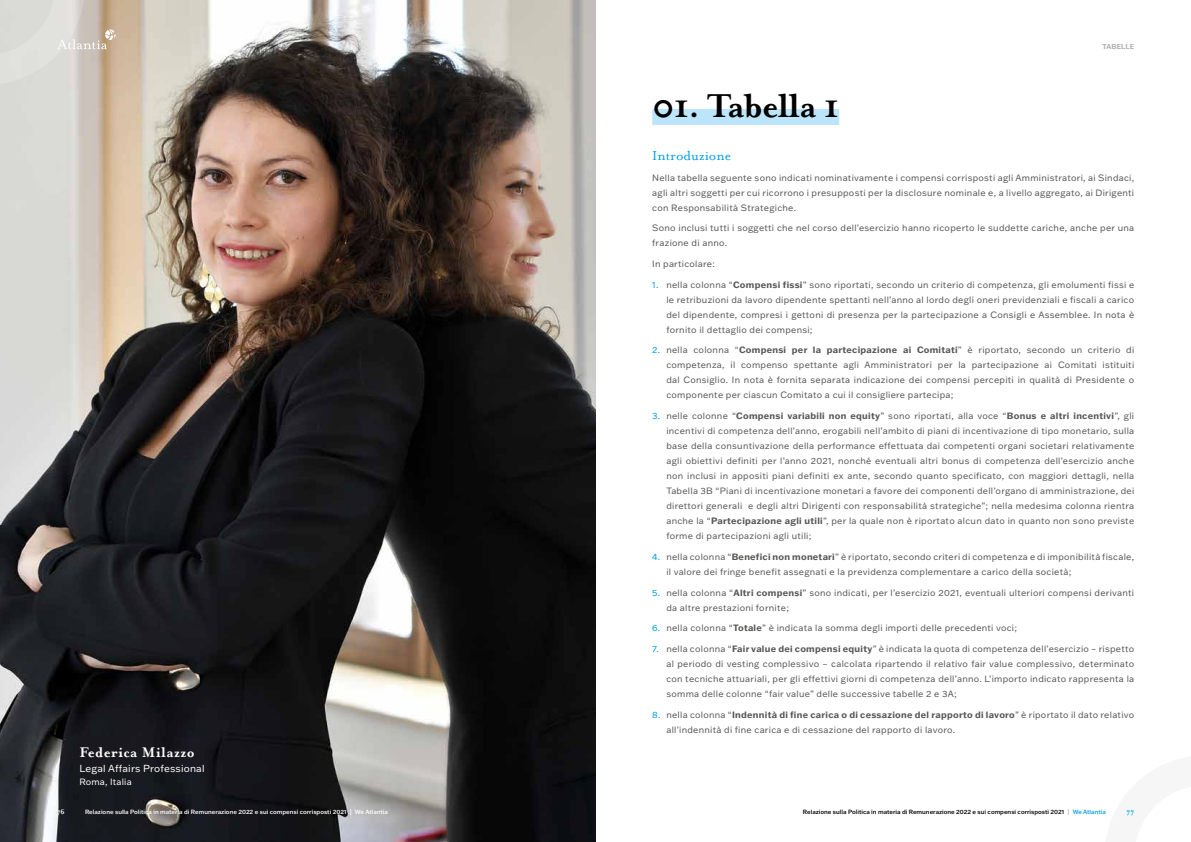
<style>
.page{position:relative;width:1191px;height:842px;background:#fff}
.page>*{position:absolute;margin:0;border:0;box-sizing:border-box;transform-origin:0 0}
.t1{font:700 38px "Mrs Eaves OT";letter-spacing:-.02em;color:#000}
.t2{font:700 16px "Mrs Eaves OT";letter-spacing:.02em;color:#fff}
.t3{font:15px "Mrs Eaves OT";color:#009fe3}
.t4{font:10px "Franklin Gothic ATF";letter-spacing:.02em;color:#fff}
.t5{font:9px/15px "Franklin Gothic ATF";letter-spacing:.03em;color:#575756;text-align:justify}
.t6{font:9px "Franklin Gothic ATF";letter-spacing:.02em;color:#fff}
.t7{font:700 8px "Mrs Eaves OT";color:#009fe3}
.t8{font:700 8px "Mrs Eaves OT";color:#fff}
.t9{font:700 7px "Franklin Gothic ATF";letter-spacing:.02em;color:#b3b2b2}
.t10{font:500 6px "Franklin Gothic ATF";color:#000}
.t11{font:500 6px "Franklin Gothic ATF";color:#fff}
.s1{color:#009fe3}
.s2{font-weight:700}
.s3{color:#b3b2b2}
</style>
<div class="page">
<div style="left:652px;top:109px;width:187px;height:16px;background:#bce4fa"></div>
<img style="left:0;top:0;width:595px;height:842px">
<svg style="left:0;top:0;width:116px;height:85px;background:#d6d0c8"></svg>
<h2 class="t2" style="left:79px;top:743px;width:117px">Federica Milazzo</h2>
<p class="t4" style="left:79px;top:761px;width:127px">Legal Affairs Professional</p>
<p class="t6" style="left:79px;top:776px;width:54px">Roma, Italia</p>
<p class="t8" style="left:57px;top:807px;width:10px">76</p>
<p class="t11" style="left:85px;top:807px;width:304px">Relazione sulla Politica in materia di Remunerazione 2022 e sui compensi corrisposti 2021 | We Atlantia</p>
<h1 class="t1" style="left:652px;top:84px;width:188px">01. Tabella 1</h1>
<p class="t9" style="left:1102px;top:42px;width:33px">TABELLE</p>
<h3 class="t3" style="left:652px;top:147px;width:80px">Introduzione</h3>
<p class="t5" style="left:652px;top:170px;width:483px">Nella tabella seguente sono indicati nominativamente i compensi corrisposti agli Amministratori, ai Sindaci, agli altri soggetti per cui ricorrono i presupposti per la disclosure nominale e, a livello aggregato, ai Dirigenti con Responsabilità Strategiche.</p>
<p class="t5" style="left:652px;top:220px;width:483px">Sono inclusi tutti i soggetti che nel corso dell’esercizio hanno ricoperto le suddette cariche, anche per una frazione di anno.</p>
<p class="t5" style="left:652px;top:256px;width:64px">In particolare:</p>
<p class="t5" style="left:666px;top:277px;width:469px;text-indent:-14px"><span class="s1">1.</span> nella colonna “<span class="s2">Compensi fissi</span>” sono riportati, secondo un criterio di competenza, gli emolumenti fissi e le retribuzioni da lavoro dipendente spettanti nell’anno al lordo degli oneri previdenziali e fiscali a carico del dipendente, compresi i gettoni di presenza per la partecipazione a Consigli e Assemblee. In nota è fornito il dettaglio dei compensi;</p>
<p class="t5" style="left:666px;top:342px;width:469px;text-indent:-14px"><span class="s1">2.</span> nella colonna “<span class="s2">Compensi per la partecipazione ai Comitati</span>” è riportato, secondo un criterio di competenza, il compenso spettante agli Amministratori per la partecipazione ai Comitati istituiti dal Consiglio. In nota è fornita separata indicazione dei compensi percepiti in qualità di Presidente o componente per ciascun Comitato a cui il consigliere partecipa;</p>
<p class="t5" style="left:666px;top:408px;width:469px;text-indent:-14px"><span class="s1">3.</span> nelle colonne “<span class="s2">Compensi variabili non equity</span>” sono riportati, alla voce “<span class="s2">Bonus e altri incentivi</span>”, gli incentivi di competenza dell’anno, erogabili nell’ambito di piani di incentivazione di tipo monetario, sulla base della consuntivazione della performance effettuata dai competenti organi societari relativamente agli obiettivi definiti per l’anno 2021, nonché eventuali altri bonus di competenza dell’esercizio anche non inclusi in appositi piani definiti ex ante, secondo quanto specificato, con maggiori dettagli, nella Tabella 3B “Piani di incentivazione monetari a favore dei componenti dell’organo di amministrazione, dei direttori generali e degli altri Dirigenti con responsabilità strategiche”; nella medesima colonna rientra anche la “<span class="s2">Partecipazione agli utili</span>”, per la quale non è riportato alcun dato in quanto non sono previste forme di partecipazioni agli utili;</p>
<p class="t5" style="left:666px;top:549px;width:469px;text-indent:-14px"><span class="s1">4.</span> nella colonna “<span class="s2">Benefici non monetari</span>” è riportato, secondo criteri di competenza e di imponibilità fiscale, il valore dei fringe benefit assegnati e la previdenza complementare a carico della società;</p>
<p class="t5" style="left:666px;top:584px;width:469px;text-indent:-14px"><span class="s1">5.</span> nella colonna “<span class="s2">Altri compensi</span>” sono indicati, per l’esercizio 2021, eventuali ulteriori compensi derivanti da altre prestazioni fornite;</p>
<p class="t5" style="left:652px;top:620px;width:366px"><span class="s1">6.</span> nella colonna “<span class="s2">Totale</span>” è indicata la somma degli importi delle precedenti voci;</p>
<p class="t5" style="left:666px;top:641px;width:469px;text-indent:-14px"><span class="s1">7.</span> nella colonna “<span class="s2">Fair value dei compensi equity</span>” è indicata la quota di competenza dell’esercizio – rispetto al periodo di vesting complessivo – calcolata ripartendo il relativo fair value complessivo, determinato con tecniche attuariali, per gli effettivi giorni di competenza dell’anno. L’importo indicato rappresenta la somma delle colonne “fair value” delle successive tabelle 2 e 3A;</p>
<p class="t5" style="left:666px;top:707px;width:469px;text-indent:-14px"><span class="s1">8.</span> nella colonna “<span class="s2">Indennità di fine carica o di cessazione del rapporto di lavoro</span>” è riportato il dato relativo all’indennità di fine carica e di cessazione del rapporto di lavoro.</p>
<p class="t10" style="left:803px;top:807px;width:304px">Relazione sulla Politica in materia di Remunerazione 2022 e sui compensi corrisposti 2021 <span class="s3">|</span> <span class="s1">We Atlantia</span></p>
<p class="t7" style="left:1126px;top:807px;width:9px">77</p>
</div>
